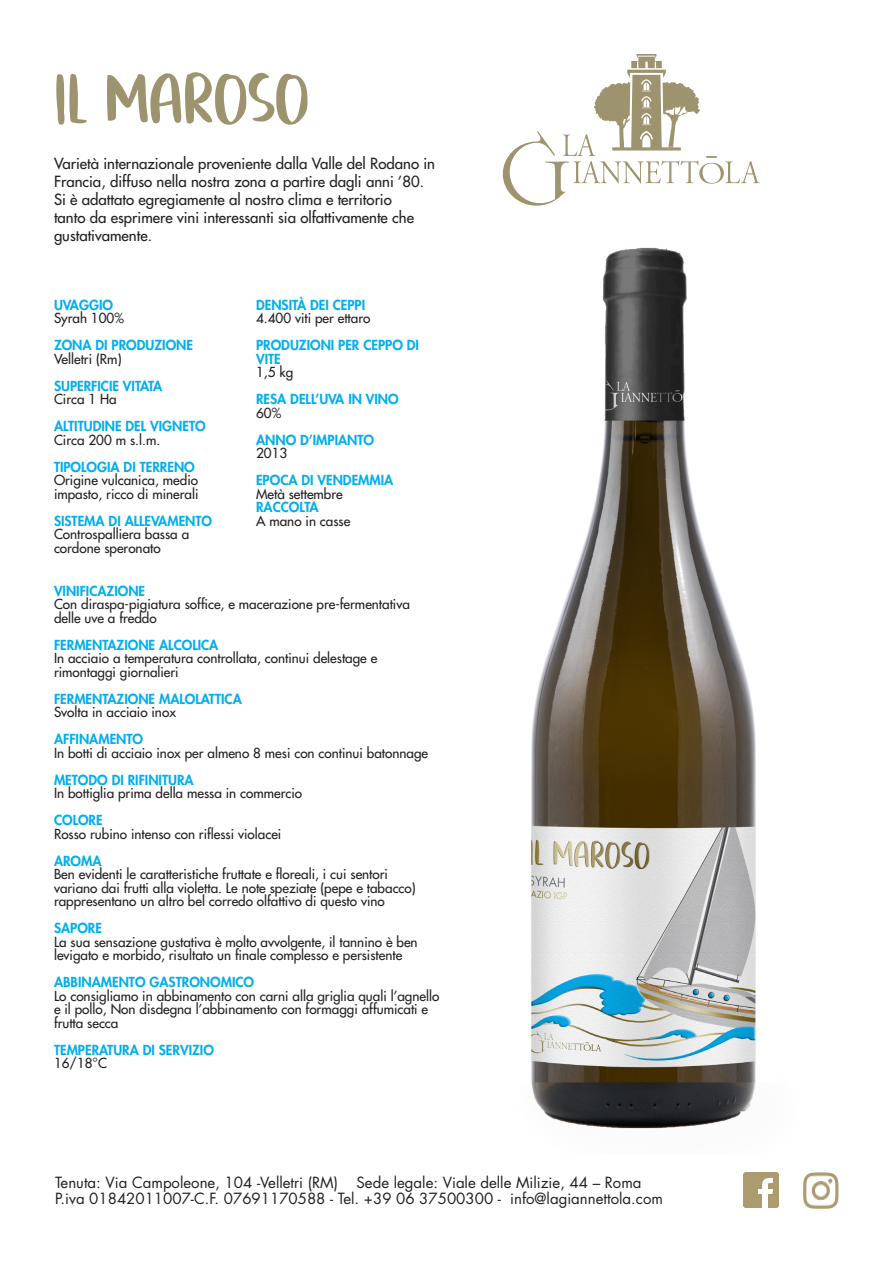
<style>
.page{position:relative;width:893px;height:1263px;background:#fff}
.page>*{position:absolute;margin:0;border:0;box-sizing:border-box;transform-origin:0 0}
.t1{font:90px "Macho Weak";color:#9d936e}
.t2{font:500 15px/18px "Futura Std";color:#231f20}
.t3{font:15px "Futura Std";color:#231f20}
.t4{font:500 13.5px/13.5px "Futura Std";color:#231f20}
.t5{font:800 13.5px/13.5px "Futura Std";color:#00aeef}
</style>
<div class="page">
<svg style="left:503px;top:54px;width:257px;height:152px"></svg>
<img style="left:531px;top:247px;width:225px;height:882px">
<img style="left:743px;top:1172px;width:36px;height:36px">
<img style="left:803px;top:1172px;width:36px;height:36px">
<p class="t1" style="left:54px;top:48px;width:257px">IL maroso</p>
<p class="t2" style="left:54px;top:154px;width:383px">Varietà internazionale proveniente dalla Valle del Rodano in<br>Francia, diffuso nella nostra zona a partire dagli anni ’80.</p>
<p class="t2" style="left:54px;top:190px;width:362px">Si è adattato egregiamente al nostro clima e territorio tanto da esprimere vini interessanti sia olfattivamente che gustativamente.</p>
<p class="t5" style="left:54px;top:298px;width:60px">UVAGGIO</p>
<p class="t4" style="left:54px;top:311px;width:71px">Syrah 100%</p>
<p class="t5" style="left:54px;top:338px;width:141px">ZONA DI PRODUZIONE</p>
<p class="t4" style="left:54px;top:352px;width:69px">Velletri (Rm)</p>
<p class="t5" style="left:54px;top:379px;width:110px">SUPERFICIE VITATA</p>
<p class="t4" style="left:54px;top:392px;width:64px">Circa 1 Ha</p>
<p class="t5" style="left:54px;top:419px;width:153px">ALTITUDINE DEL VIGNETO</p>
<p class="t4" style="left:54px;top:433px;width:108px">Circa 200 m s.l.m.</p>
<p class="t5" style="left:54px;top:460px;width:142px">TIPOLOGIA DI TERRENO</p>
<p class="t4" style="left:54px;top:473px;width:146px">Origine vulcanica, medio impasto, ricco di minerali</p>
<p class="t5" style="left:54px;top:514px;width:160px">SISTEMA DI ALLEVAMENTO</p>
<p class="t4" style="left:54px;top:527px;width:137px">Controspalliera bassa a cordone speronato</p>
<p class="t5" style="left:256px;top:298px;width:111px">DENSITÀ DEI CEPPI</p>
<p class="t4" style="left:256px;top:311px;width:116px">4.400 viti per ettaro</p>
<p class="t5" style="left:256px;top:338px;width:164px">PRODUZIONI PER CEPPO DI<br>VITE</p>
<p class="t4" style="left:256px;top:365px;width:39px">1,5 kg</p>
<p class="t5" style="left:256px;top:392px;width:144px">RESA DELL’UVA IN VINO</p>
<p class="t4" style="left:256px;top:406px;width:27px">60%</p>
<p class="t5" style="left:256px;top:433px;width:120px">ANNO D’IMPIANTO</p>
<p class="t4" style="left:256px;top:446px;width:33px">2013</p>
<p class="t5" style="left:256px;top:473px;width:139px">EPOCA DI VENDEMMIA</p>
<p class="t4" style="left:256px;top:487px;width:88px">Metà settembre</p>
<p class="t5" style="left:256px;top:500px;width:64px">RACCOLTA</p>
<p class="t4" style="left:256px;top:514px;width:96px">A mano in casse</p>
<p class="t5" style="left:54px;top:584px;width:93px">VINIFICAZIONE</p>
<p class="t4" style="left:54px;top:598px;width:357px">Con diraspa-pigiatura soffice, e macerazione pre-fermentativa delle uve a freddo</p>
<p class="t5" style="left:54px;top:638px;width:166px">FERMENTAZIONE ALCOLICA</p>
<p class="t4" style="left:54px;top:652px;width:325px">In acciaio a temperatura controllata, continui delestage e rimontaggi giornalieri</p>
<p class="t5" style="left:54px;top:692px;width:189px">FERMENTAZIONE MALOLATTICA</p>
<p class="t4" style="left:54px;top:706px;width:123px">Svolta in acciaio inox</p>
<p class="t5" style="left:54px;top:733px;width:91px">AFFINAMENTO</p>
<p class="t4" style="left:54px;top:746px;width:376px">In botti di acciaio inox per almeno 8 mesi con continui batonnage</p>
<p class="t5" style="left:54px;top:773px;width:141px">METODO DI RIFINITURA</p>
<p class="t4" style="left:54px;top:787px;width:250px">In bottiglia prima della messa in commercio</p>
<p class="t5" style="left:54px;top:814px;width:50px">COLORE</p>
<p class="t4" style="left:54px;top:827px;width:229px">Rosso rubino intenso con riflessi violacei</p>
<p class="t5" style="left:54px;top:854px;width:49px">AROMA</p>
<p class="t4" style="left:54px;top:868px;width:363px">Ben evidenti le caratteristiche fruttate e floreali, i cui sentori variano dai frutti alla violetta. Le note speziate (pepe e tabacco) rappresentano un altro bel corredo olfattivo di questo vino</p>
<p class="t5" style="left:54px;top:922px;width:50px">SAPORE</p>
<p class="t4" style="left:54px;top:935px;width:365px">La sua sensazione gustativa è molto avvolgente, il tannino è ben levigato e morbido, risultato un finale complesso e persistente</p>
<p class="t5" style="left:54px;top:976px;width:202px">ABBINAMENTO GASTRONOMICO</p>
<p class="t4" style="left:54px;top:989px;width:387px">Lo consigliamo in abbinamento con carni alla griglia quali l’agnello e il pollo, Non disdegna l’abbinamento con formaggi affumicati e frutta secca</p>
<p class="t5" style="left:54px;top:1043px;width:161px">TEMPERATURA DI SERVIZIO</p>
<p class="t4" style="left:54px;top:1057px;width:54px">16/18°C</p>
<p class="t3" style="left:55px;top:1172px;width:588px">Tenuta: Via Campoleone, 104 -Velletri (RM) Sede legale: Viale delle Milizie, 44 – Roma</p>
<p class="t3" style="left:55px;top:1189px;width:609px">P.iva 01842011007-C.F. 07691170588 - Tel. +39 06 37500300 - info@lagiannettola.com</p>
</div>
